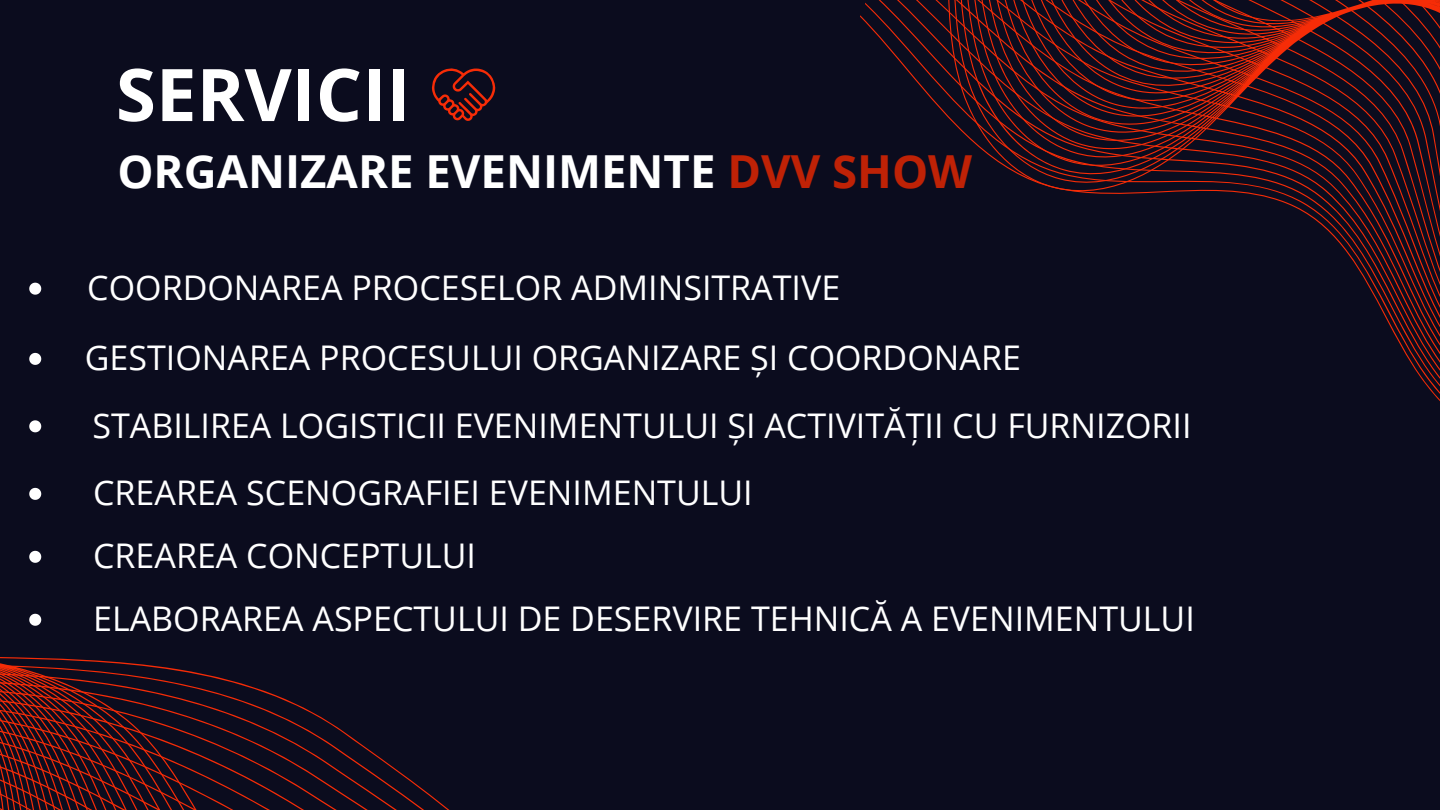
<style>
.page{position:relative;width:1440px;height:810px;background:#0b0c1e}
.page>*{position:absolute;margin:0;border:0;box-sizing:border-box;transform-origin:0 0}
.t1{font:700 72.6px "Open Sans";color:#fff}
.t2{font:700 45.5px "Open Sans";color:#fff}
.t3{font:34px/68.4px "Open Sans";color:#fff}
.s1{color:#bf2206}
</style>
<div class="page">
<svg style="left:432px;top:68px;width:64px;height:53px"></svg>
<svg style="left:29px;top:283px;width:12px;height:12px"></svg>
<svg style="left:29px;top:353px;width:12px;height:12px"></svg>
<svg style="left:29px;top:420px;width:12px;height:12px"></svg>
<svg style="left:29px;top:488px;width:12px;height:12px"></svg>
<svg style="left:29px;top:551px;width:12px;height:12px"></svg>
<svg style="left:0;top:613px;width:450px;height:197px"></svg>
<svg style="left:860px;top:0;width:580px;height:401px"></svg>
<h1 class="t1" style="left:116px;top:44px;width:296px">SERVICII</h1>
<h2 class="t2" style="left:117px;top:139px;width:856px">ORGANIZARE EVENIMENTE <span class="s1">DVV SHOW</span></h2>
<p class="t3" style="left:85px;top:253px;width:1108px">COORDONAREA PROCESELOR ADMINSITRATIVE<br>GESTIONAREA PROCESULUI ORGANIZARE ȘI COORDONARE STABILIREA LOGISTICII EVENIMENTULUI ȘI ACTIVITĂȚII CU FURNIZORII CREAREA SCENOGRAFIEI EVENIMENTULUI</p>
<p class="t3" style="left:93px;top:523px;width:1103px;line-height:62.9px">CREAREA CONCEPTULUI<br>ELABORAREA ASPECTULUI DE DESERVIRE TEHNICĂ A EVENIMENTULUI</p>
</div>
